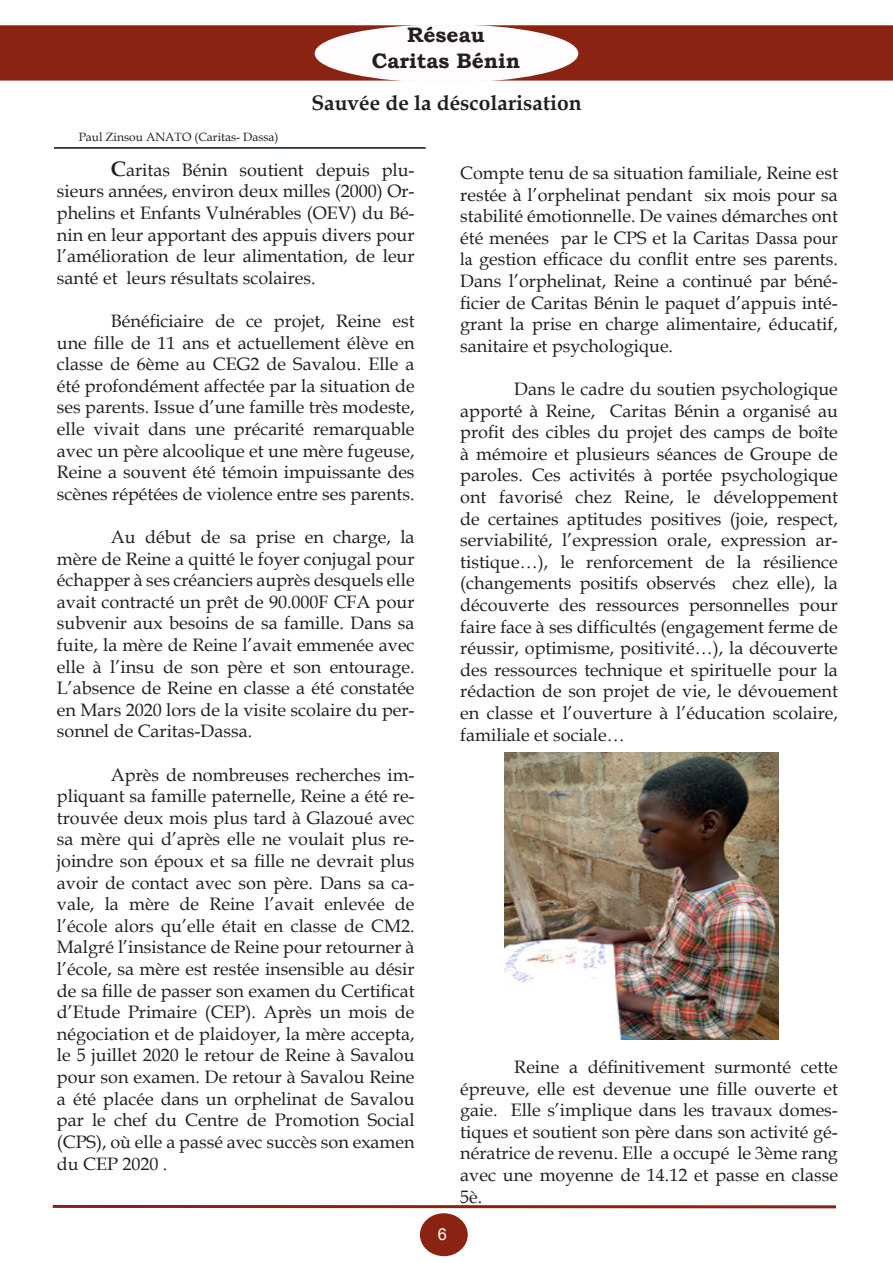
<style>
.page{position:relative;width:893px;height:1263px;background:#fff}
.page>*{position:absolute;margin:0;border:0;box-sizing:border-box;transform-origin:0 0}
.t1{font:700 21px "Book Antiqua";color:#231f20}
.t2{font:700 21px/25.2px "Bookman Old Style";color:#231f20;text-align:center}
.t3{font:18px/21.6px "Book Antiqua";color:#231f20;text-align:justify}
.t4{font:16.5px "Arial";color:#fff}
.t5{font:12px "Book Antiqua";color:#231f20}
.s1{font-weight:700;font-size:21px}
.s2{font-family:"Minion Pro"}
</style>
<div class="page">
<div style="left:0;top:25px;width:893px;height:56px;background:#8a2312"></div>
<div style="left:315px;top:25px;width:263px;height:57px;background:#fffcff;border-radius:50%"></div>
<div style="left:315px;top:24px;width:263px;height:59px;border:2px solid #fffaff;border-radius:50%"></div>
<hr style="left:54px;top:147px;width:372px;height:2px;background:#001215">
<img style="left:505px;top:753px;width:273px;height:287px">
<div style="left:421px;top:1214px;width:46px;height:41px;background:#8a2312;border-radius:50%"></div>
<div style="left:420px;top:1213px;width:48px;height:43px;border:2px solid #8a2312;border-radius:50%"></div>
<hr style="left:53px;top:1205px;width:783px;height:3px;background:#8a2312">
<p class="t5" style="left:79px;top:129px;width:201px">Paul Zinsou ANATO (Caritas- Dassa)</p>
<p class="t2" style="left:372px;top:22px;width:150px">Réseau<br>Caritas Bénin</p>
<p class="t1" style="left:311px;top:88px;width:272px">Sauvée de la déscolarisation</p>
<p class="t3" style="left:57px;top:158px;width:359px;text-indent:54px"><span class="s1">C</span>aritas Bénin soutient depuis plu&shy;sieurs années, environ deux milles (2000) Or&shy;phelins et Enfants Vulnérables (OEV) du Bé&shy;nin en leur apportant des appuis divers pour l’amélioration de leur alimentation, de leur santé et leurs résultats scolaires.</p>
<p class="t3" style="left:57px;top:310px;width:359px;text-indent:54px">Bénéficiaire de ce projet, Reine est une fille de 11 ans et actuellement élève en classe de 6ème au CEG2 de Savalou. Elle a été profondément affectée par la situation de ses parents. Issue d’une famille très modeste, elle vivait dans une précarité remarquable avec un père alcoolique et une mère fugeuse, Reine a souvent été témoin impuissante des scènes répétées de violence entre ses parents.</p>
<p class="t3" style="left:57px;top:526px;width:359px;text-indent:54px">Au début de sa prise en charge, la mère de Reine a quitté le foyer conjugal pour échapper à ses créanciers auprès desquels elle avait contracté un prêt de 90.000F CFA pour subvenir aux besoins de sa famille. Dans sa fuite, la mère de Reine l’avait emmenée avec elle à l’insu de son père et son entourage.<br>L’absence de Reine en classe a été constatée en Mars 2020 lors de la visite scolaire du per&shy;sonnel de Caritas-Dassa.</p>
<p class="t3" style="left:57px;top:763px;width:359px;text-indent:54px">Après de nombreuses recherches im&shy;pliquant sa famille paternelle, Reine a été re&shy;trouvée deux mois plus tard à Glazoué avec sa mère qui d’après elle ne voulait plus re&shy;joindre son époux et sa fille ne devrait plus avoir de contact avec son père. Dans sa ca&shy;vale, la mère de Reine l’avait enlevée de l’école alors qu’elle était en classe de CM2.<br>Malgré l’insistance de Reine pour retourner à l’école, sa mère est restée insensible au désir de sa fille de passer son examen du Certificat d’Etude Primaire (CEP). Après un mois de négociation et de plaidoyer, la mère accepta, le 5 juillet 2020 le retour de Reine à Savalou pour son examen. De retour à Savalou Reine a été placée dans un orphelinat de Savalou par le chef du Centre de Promotion Social (CPS), où elle a passé avec succès son examen du CEP 2020 .</p>
<p class="t3" style="left:460px;top:162px;width:379px">Compte tenu de sa situation familiale, Reine est restée à l’orphelinat pendant six mois pour sa stabilité émotionnelle. De vaines démarches ont été menées par le CPS et la Caritas <span class="s2">Dassa pour la</span> gestion efficace du conflit entre ses parents.<br>Dans l’orphelinat, Reine a continué par béné&shy;ficier de Caritas Bénin le paquet d’appuis inté&shy;grant la prise en charge alimentaire, éducatif, sanitaire et psychologique.</p>
<p class="t3" style="left:460px;top:378px;width:379px;text-indent:54px">Dans le cadre du soutien psychologique apporté à Reine, Caritas Bénin a organisé au profit des cibles du projet des camps de boîte à mémoire et plusieurs séances de Groupe de paroles. Ces activités à portée psychologique ont favorisé chez Reine, le développement de certaines aptitudes positives (joie, respect, serviabilité, l’expression orale, expression ar&shy;tistique…), le renforcement de la résilience (changements positifs observés chez elle), la découverte des ressources personnelles pour faire face à ses difficultés (engagement ferme de réussir, optimisme, positivité…), la découverte des ressources technique et spirituelle pour la rédaction de son projet de vie, le dévouement en classe et l’ouverture à l’éducation scolaire, familiale et sociale…</p>
<p class="t4" style="left:438px;top:1223px;width:11px">6</p>
<p class="t3" style="left:460px;top:1056px;width:379px;text-indent:54px">Reine a définitivement surmonté cette épreuve, elle est devenue une fille ouverte et gaie. Elle s’implique dans les travaux domes&shy;tiques et soutient son père dans son activité gé&shy;nératrice de revenu. Elle a occupé le 3ème rang avec une moyenne de 14.12 et passe en classe 5è.</p>
</div>
